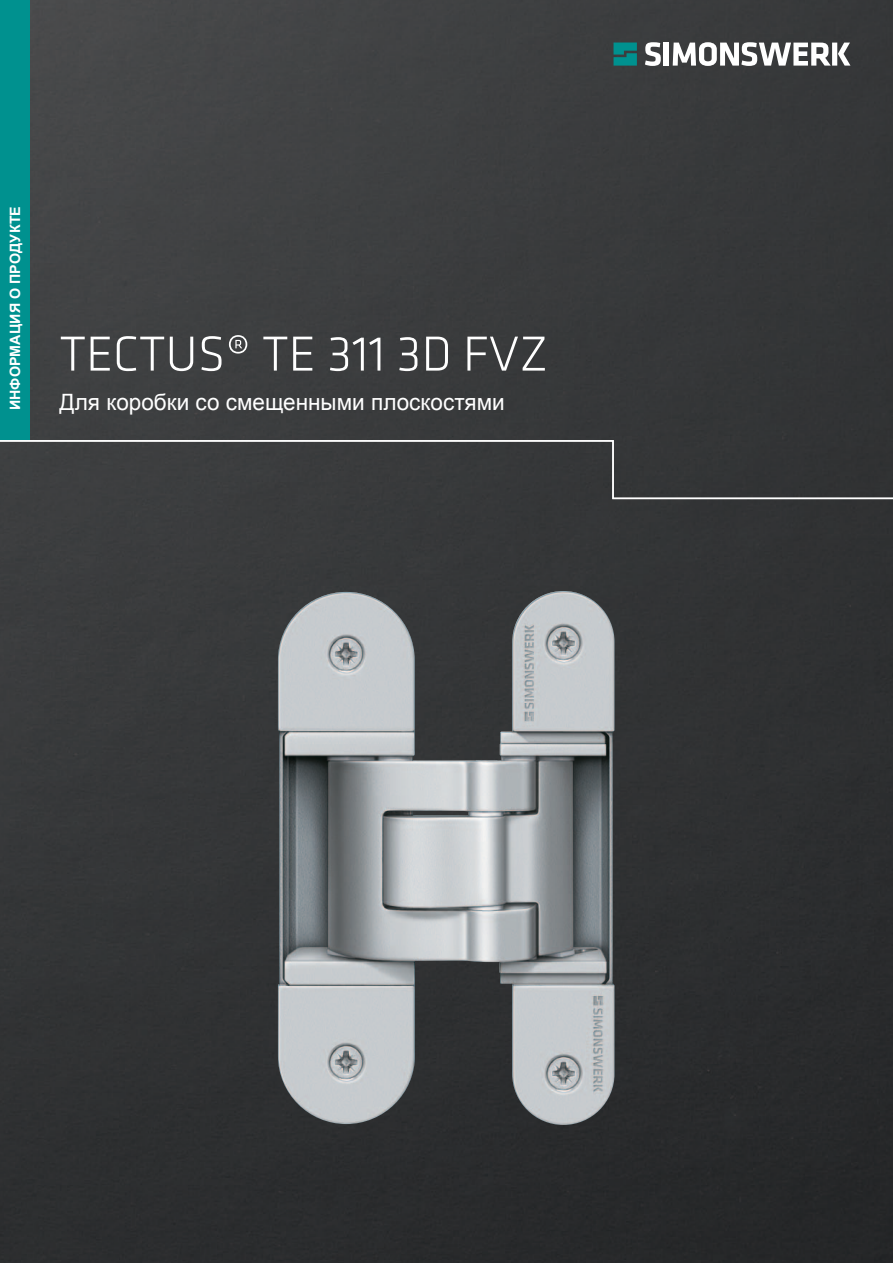
<style>
.page{position:relative;width:893px;height:1263px;background:#fff}
.page>*{position:absolute;margin:0;border:0;box-sizing:border-box;transform-origin:0 0}
.t1{font:300 51px "Klavika";color:#fff}
.t2{font:22.5px "Arial";color:#fff}
.t3{font:700 14.25px "Arial";letter-spacing:.01em;color:#fff}
</style>
<div class="page">
<img style="left:0;top:0;width:893px;height:1263px">
<div style="left:0;top:0;width:30px;height:440px;background:#00918f"></div>
<svg style="left:613px;top:43px;width:24px;height:23px"></svg>
<svg style="left:645px;top:43px;width:16px;height:23px"></svg>
<div style="left:664px;top:43px;width:5px;height:23px;background:#fff"></div>
<svg style="left:673px;top:43px;width:177px;height:23px"></svg>
<img style="left:278px;top:591px;width:337px;height:534px">
<svg style="left:0;top:439px;width:893px;height:61px;background:#3d3f40"></svg>
<p class="t3" style="left:6px;top:410px;width:206px;rotate:-90deg">Информация о продукте</p>
<h1 class="t1" style="left:60px;top:326px;width:490px">TECTUS® TE 311 3D FVZ</h1>
<p class="t2" style="left:60px;top:388px;width:447px">Для коробки со смещенными плоскостями</p>
</div>
